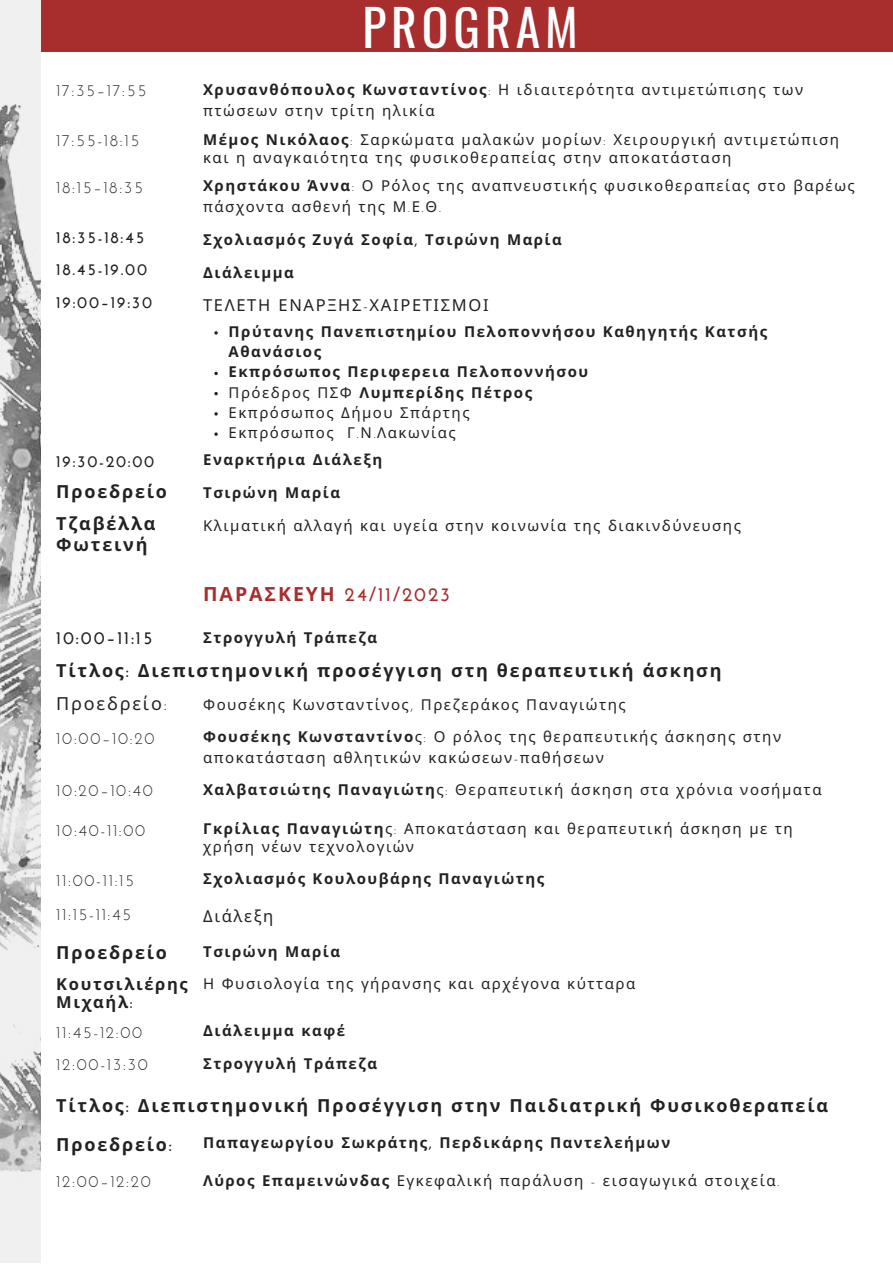
<style>
.page{position:relative;width:893px;height:1264px;background:#fff}
.page>*{position:absolute;margin:0;border:0;box-sizing:border-box;transform-origin:0 0}
.t1{font:49.65px "Oswald";letter-spacing:.1em;color:#fff}
.t2{font:700 19.5px "Josefin Sans";letter-spacing:.1em;color:#a82e2e}
.t3{font:700 18px/20.2px "Noto Sans";letter-spacing:.1em;color:#222}
.t4{font:700 18px "Josefin Sans";letter-spacing:.1em;color:#222}
.t5{font:18px "Noto Sans";letter-spacing:.1em;color:#222}
.t6{font:16.5px "Josefin Sans";letter-spacing:.1em;color:#222}
.t7{font:700 16.5px "Josefin Sans";letter-spacing:.1em;color:#222}
.t8{font:16.5px "Noto Sans";letter-spacing:.1em;color:#222}
.t9{font:700 16.5px "Noto Sans";letter-spacing:.1em;color:#222}
.t10{font:15px/21.3px "Noto Sans";letter-spacing:.1em;color:#222}
.t11{font:700 15px/20.2px "Noto Sans";letter-spacing:.1em;color:#222}
.s1{font-weight:700}
.s2{font-family:"Josefin Sans"}
.s3{font-weight:400}
.s4{font-family:"Noto Sans"}
</style>
<div class="page">
<div style="left:0;top:0;width:892px;height:1262px;background:#a82e2e"></div>
<div style="left:40px;top:52px;width:852px;height:1210px;background:#fff"></div>
<img style="left:0;top:0;width:40px;height:1262px">
<svg style="left:214px;top:331px;width:4px;height:3px"></svg>
<svg style="left:214px;top:372px;width:4px;height:3px"></svg>
<svg style="left:214px;top:392px;width:4px;height:3px"></svg>
<svg style="left:214px;top:412px;width:4px;height:3px"></svg>
<svg style="left:214px;top:432px;width:4px;height:4px"></svg>
<p class="t6" style="left:56px;top:83px;width:91px">17:35–17:55</p>
<p class="t1" style="left:362px;top:-11px;width:217px">PROGRAM</p>
<p class="t10" style="left:203px;top:78px;width:601px"><span class="s1">Χρυσανθόπουλος Κωνσταντίνος</span><span class="s2">:</span> Η ιδιαιτερότητα αντιμετώπισης των πτώσεων στην τρίτη ηλικία</p>
<p class="t6" style="left:56px;top:134px;width:84px">17:55-18:15</p>
<p class="t10" style="left:203px;top:130px;width:637px;line-height:18px"><span class="s1">Μέμος Νικόλαος</span><span class="s2">:</span> Σαρκώματα μαλακών μορίων<span class="s2">:</span> Χειρουργική αντιμετώπιση και η αναγκαιότητα της φυσικοθεραπείας στην αποκατάσταση</p>
<p class="t10" style="left:203px;top:174px;width:653px"><span class="s1">Χρηστάκου Άννα</span><span class="s2">:</span> Ο Ρόλος της αναπνευστικής φυσικοθεραπείας στο βαρέως πάσχοντα ασθενή της Μ<span class="s2">.</span>Ε<span class="s2">.</span>Θ<span class="s2">.</span></p>
<p class="t7" style="left:56px;top:230px;width:90px">18:35-18:45</p>
<p class="t11" style="left:203px;top:229px;width:360px">Σχολιασμός Ζυγά Σοφία<span class="s2">,</span> Τσιρώνη Μαρία</p>
<p class="t6" style="left:56px;top:181px;width:88px">18:15–18:35</p>
<p class="t7" style="left:56px;top:262px;width:92px">18.45-19.00</p>
<p class="t11" style="left:203px;top:262px;width:92px">Διάλειμμα</p>
<p class="t7" style="left:56px;top:295px;width:97px">19:00–19:30</p>
<p class="t7" style="left:56px;top:455px;width:99px">19:30-20:00</p>
<p class="t8" style="left:203px;top:293px;width:287px">ΤΕΛΕΤΗ ΕΝΑΡΞΗΣ<span class="s2">-</span>ΧΑΙΡΕΤΙΣΜΟΙ</p>
<p class="t11" style="left:228px;top:321px;width:540px">Πρύτανης Πανεπιστημίου Πελοποννήσου Καθηγητής Κατσής<br>Αθανάσιος</p>
<p class="t11" style="left:228px;top:361px;width:361px">Εκπρόσωπος Περιφερεια Πελοποννήσου</p>
<p class="t11" style="left:228px;top:381px;width:305px"><span class="s3">Πρόεδρος ΠΣΦ</span> Λυμπερίδης Πέτρος</p>
<p class="t10" style="left:228px;top:401px;width:242px">Εκπρόσωπος Δήμου Σπάρτης</p>
<p class="t10" style="left:228px;top:421px;width:228px">Εκπρόσωπος Γ<span class="s2">.</span>Ν<span class="s2">.</span>Λακωνίας</p>
<p class="t11" style="left:203px;top:449px;width:180px">Εναρκτήρια Διάλεξη</p>
<p class="t3" style="left:56px;top:481px;width:112px">Προεδρείο</p>
<p class="t11" style="left:203px;top:482px;width:138px">Τσιρώνη Μαρία</p>
<p class="t3" style="left:56px;top:513px;width:101px">Τζαβέλλα<br>Φωτεινή</p>
<p class="t10" style="left:203px;top:514px;width:539px">Κλιματική αλλαγή και υγεία στην κοινωνία της διακινδύνευσης</p>
<p class="t2" style="left:203px;top:586px;width:249px"><span class="s4">ΠΑΡΑΣΚΕΥΗ</span> 24/11/2023</p>
<p class="t4" style="left:56px;top:630px;width:98px">10:00–11:15</p>
<p class="t11" style="left:203px;top:627px;width:175px">Στρογγυλή Τράπεζα</p>
<p class="t3" style="left:56px;top:659px;width:666px">Τίτλος<span class="s2">:</span> Διεπιστημονική προσέγγιση στη θεραπευτική άσκηση</p>
<p class="t5" style="left:56px;top:691px;width:112px">Προεδρείο<span class="s2">:</span></p>
<p class="t10" style="left:203px;top:693px;width:424px">Φουσέκης Κωνσταντίνος<span class="s2">,</span> Πρεζεράκος Παναγιώτης</p>
<p class="t10" style="left:203px;top:725px;width:579px"><span class="s1">Φουσέκης Κωνσταντίνο</span>ς<span class="s2">:</span> Ο ρόλος της θεραπευτικής άσκησης στην αποκατάσταση αθλητικών κακώσεων<span class="s2">-</span>παθήσεων</p>
<p class="t6" style="left:56px;top:731px;width:100px">10:00–10:20</p>
<p class="t6" style="left:56px;top:783px;width:98px">10:20–10:40</p>
<p class="t10" style="left:203px;top:778px;width:620px"><span class="s1">Χαλβατσιώτης Παναγιώτη</span>ς<span class="s2">:</span> Θεραπευτική άσκηση στα χρόνια νοσήματα</p>
<p class="t6" style="left:56px;top:823px;width:91px">10:40-11:00</p>
<p class="t10" style="left:203px;top:819px;width:591px;line-height:18px"><span class="s1">Γκρίλιας Παναγιώτη</span>ς<span class="s2">:</span> Αποκατάσταση και θεραπευτική άσκηση με τη χρήση νέων τεχνολογιών</p>
<p class="t6" style="left:56px;top:873px;width:79px">11:00-11:15</p>
<p class="t11" style="left:203px;top:868px;width:342px">Σχολιασμός Κουλουβάρης Παναγιώτης</p>
<p class="t6" style="left:56px;top:907px;width:76px">11:15-11:45</p>
<p class="t8" style="left:203px;top:904px;width:72px">Διάλεξη</p>
<p class="t3" style="left:56px;top:941px;width:112px">Προεδρείο</p>
<p class="t11" style="left:203px;top:941px;width:138px">Τσιρώνη Μαρία</p>
<p class="t9" style="left:56px;top:972px;width:133px">Κουτσιλιέρης</p>
<p class="t10" style="left:203px;top:972px;width:433px">Η Φυσιολογία της γήρανσης και αρχέγονα κύτταρα</p>
<p class="t9" style="left:56px;top:990px;width:78px">Μιχαήλ<span class="s2">:</span></p>
<p class="t6" style="left:56px;top:1025px;width:88px">11:45-12:00</p>
<p class="t11" style="left:203px;top:1020px;width:143px">Διάλειμμα καφέ</p>
<p class="t6" style="left:56px;top:1057px;width:93px">12:00-13:30</p>
<p class="t11" style="left:203px;top:1053px;width:175px">Στρογγυλή Τράπεζα</p>
<p class="t3" style="left:56px;top:1094px;width:773px">Τίτλος<span class="s2">:</span> Διεπιστημονική Προσέγγιση στην Παιδιατρική Φυσικοθεραπεία</p>
<p class="t3" style="left:56px;top:1133px;width:117px">Προεδρείο<span class="s2">:</span></p>
<p class="t11" style="left:203px;top:1131px;width:468px">Παπαγεωργίου Σωκράτης<span class="s2">,</span> Περδικάρης Παντελεήμων</p>
<p class="t6" style="left:56px;top:1175px;width:96px">12:00–12:20</p>
<p class="t10" style="left:203px;top:1169px;width:578px"><span class="s1">Λύρος Επαμεινώνδας</span> Εγκεφαλική παράλυση <span class="s2">-</span> εισαγωγικά στοιχεία<span class="s2">.</span></p>
</div>
